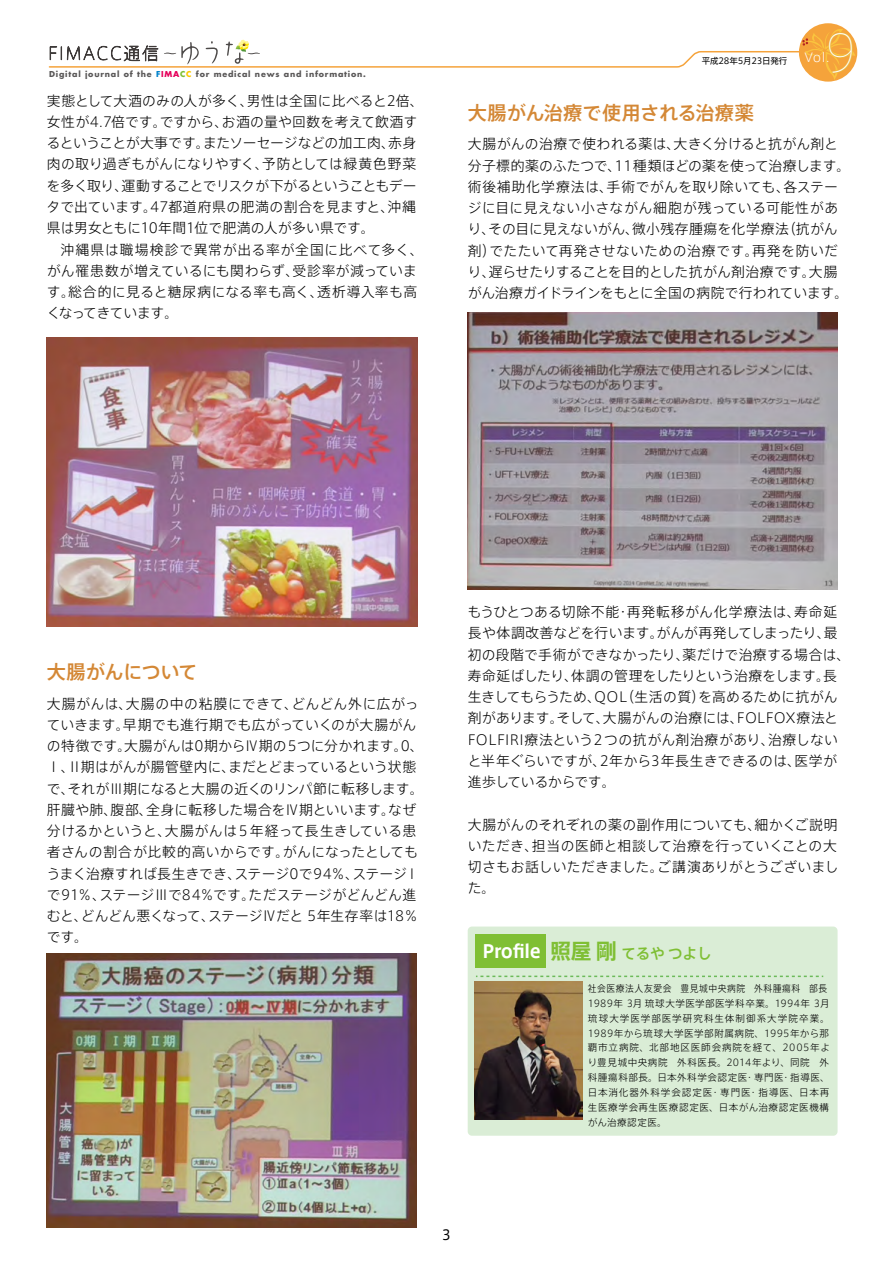
<style>
.page{position:relative;width:893px;height:1263px;background:#fff}
.page>*{position:absolute;margin:0;border:0;box-sizing:border-box;transform-origin:0 0}
.t1{font:200 49.8px "Axis Std";color:#fff}
.t2{font:700 21px "Axis Std";color:#7fbf34}
.t3{font:500 19.2px "Axis Std";letter-spacing:.01em;color:#d48836}
.t4{font:500 19.2px "Axis Std";letter-spacing:-.02em;color:#d48836}
.t5{font:700 18px "Axis Std";letter-spacing:-.02em;color:#fff}
.t6{font:500 15px "Axis Std";letter-spacing:-.02em;color:#7fbf34}
.t7{font:300 13.8px/21.3px "Axis Std";letter-spacing:.015em;color:#000}
.t8{font:300 13.8px/21.3px "Axis Std";letter-spacing:-.01em;color:#000}
.t9{font:300 13.8px/21.3px "Axis Std";letter-spacing:-.005em;color:#000}
.t10{font:300 13.8px "Axis Std";letter-spacing:.045em;color:#000}
.t11{font:300 13.8px "Axis Std";letter-spacing:.055em;color:#000}
.t12{font:300 13.8px "Axis Std";letter-spacing:-.015em;color:#000}
.t13{font:300 13.8px "Axis Std";letter-spacing:.04em;color:#000}
.t14{font:300 13.8px "Axis Std";letter-spacing:.035em;color:#000}
.t15{font:300 13.8px "Axis Std";letter-spacing:-.02em;color:#000}
.t16{font:300 13.8px "Axis Std";letter-spacing:-.025em;color:#000}
.t17{font:300 13.8px "Axis Std";letter-spacing:-.04em;color:#000}
.t18{font:300 13.8px/21.3px "Axis Std";letter-spacing:-.035em;color:#000}
.t19{font:300 13.8px "Axis Std";letter-spacing:.065em;color:#000}
.t20{font:300 13.8px "Axis Std";letter-spacing:.07em;color:#000}
.t21{font:300 13.8px "Axis Std";letter-spacing:-.045em;color:#000}
.t22{font:13.8px "Axis Std";color:#000}
.t23{font:300 12.3px "Axis Std";color:#fff}
.t24{font:300 9.6px/14.9px "Axis Std";letter-spacing:.065em;color:#000;text-align:right;scale:.92 1}
.t25{font:300 9.6px/14.9px "Axis Std";letter-spacing:.065em;color:#000}
.t26{font:8.55px "Axis Std";letter-spacing:-.02em;color:#000}
.t27{font:700 7.95px "Futura Std";letter-spacing:.1em;color:#595757}
.t28{font:700 7.95px "Futura Std";letter-spacing:.1em;color:#e5005a}
.s1{color:#0082cb}
.s2{color:#7fbf34}
.s3{color:#fcc800}
</style>
<div class="page">
<img style="left:47px;top:338px;width:371px;height:288px">
<img style="left:468px;top:312px;width:370px;height:278px">
<img style="left:47px;top:953px;width:370px;height:274px">
<div style="left:468px;top:926px;width:370px;height:210px;background:#daedd6;border-radius:4px"></div>
<svg style="left:476px;top:975px;width:347px;height:2px"></svg>
<div style="left:475px;top:934px;width:71px;height:34px;background:#7fbf34"></div>
<img style="left:475px;top:981px;width:107px;height:139px">
<svg style="left:799px;top:23px;width:58px;height:59px"></svg>
<svg style="left:48px;top:27px;width:807px;height:53px"></svg>
<p class="t27" style="left:124px;top:68px;width:11px">of</p>
<p class="t27" style="left:196px;top:68px;width:15px">for</p>
<p class="t27" style="left:306px;top:68px;width:62px">information.</p>
<p class="t27" style="left:49px;top:68px;width:33px">Digital</p>
<p class="t27" style="left:85px;top:68px;width:36px">journal</p>
<p class="t27" style="left:137px;top:68px;width:16px">the</p>
<p class="t27" style="left:214px;top:68px;width:38px">medical</p>
<p class="t27" style="left:284px;top:68px;width:19px">and</p>
<p class="t28" style="left:156px;top:68px;width:37px"><span class="s1">F</span>IMA<span class="s2">C</span><span class="s3">C</span></p>
<p class="t27" style="left:255px;top:68px;width:26px">news</p>
<p class="t7" style="left:221px;top:89px;width:197px;text-indent:-175px">実態として大酒のみの人が多く、<br>お酒の量や回数を考えて飲酒す</p>
<p class="t7" style="left:247px;top:89px;width:178px">男性は全国に比べると2倍、</p>
<p class="t7" style="left:47px;top:110px;width:121px">女性が4.7倍です。</p>
<p class="t7" style="left:160px;top:110px;width:70px">ですから、</p>
<p class="t15" style="left:47px;top:133px;width:165px">るということが大事です。</p>
<p class="t12" style="left:203px;top:133px;width:193px">またソーセージなどの加工肉、</p>
<p class="t7" style="left:388px;top:132px;width:30px">赤身</p>
<p class="t8" style="left:122px;top:153px;width:296px;text-indent:-75px">肉の取り過ぎもがんになりやすく、<br>運動することでリスクが下がるということもデー</p>
<p class="t11" style="left:262px;top:154px;width:156px">予防としては緑黄色野菜</p>
<p class="t7" style="left:47px;top:174px;width:83px">を多く取り、</p>
<p class="t7" style="left:150px;top:195px;width:245px">47都道府県の肥満の割合を見ますと、</p>
<p class="t7" style="left:388px;top:195px;width:30px">沖縄</p>
<p class="t9" style="left:47px;top:195px;width:112px">タで出ています。</p>
<p class="t7" style="left:47px;top:217px;width:329px">県は男女ともに10年間1位で肥満の人が多い県です。</p>
<p class="t11" style="left:61px;top:239px;width:364px">沖縄県は職場検診で異常が出る率が全国に比べて多く、</p>
<p class="t7" style="left:292px;top:259px;width:126px">受診率が減っていま</p>
<p class="t7" style="left:47px;top:259px;width:254px">がん罹患数が増えているにも関わらず、</p>
<p class="t7" style="left:68px;top:280px;width:257px">総合的に見ると糖尿病になる率も高く、</p>
<p class="t13" style="left:317px;top:282px;width:102px">透析導入率も高</p>
<p class="t18" style="left:47px;top:280px;width:133px">す。<br>くなってきています。</p>
<p class="t26" style="left:702px;top:54px;width:87px">平成28年5月23日発行</p>
<h1 class="t1" style="left:825px;top:17px;width:34px">9</h1>
<p class="t23" style="left:804px;top:48px;width:26px">Vol.</p>
<h3 class="t3" style="left:468px;top:98px;width:288px">大腸がん治療で使用される治療薬</h3>
<p class="t7" style="left:674px;top:133px;width:166px">大きく分けると抗がん剤と</p>
<p class="t7" style="left:614px;top:133px;width:237px;text-indent:-147px">大腸がんの治療で使われる薬は、<br>1１種類ほどの薬を使って治療します。</p>
<p class="t7" style="left:468px;top:154px;width:155px">分子標的薬のふたつで、</p>
<p class="t7" style="left:606px;top:175px;width:185px">手術でがんを取り除いても、</p>
<p class="t7" style="left:783px;top:175px;width:56px">各ステー</p>
<p class="t20" style="left:468px;top:176px;width:147px">術後補助化学療法は、</p>
<p class="t10" style="left:468px;top:198px;width:372px">ジに目に見えない小さながん細胞が残っている可能性があ</p>
<p class="t7" style="left:782px;top:218px;width:57px">（抗がん</p>
<p class="t8" style="left:488px;top:218px;width:152px">その目に見えないがん、</p>
<p class="t13" style="left:632px;top:219px;width:158px">微小残存腫瘍を化学療法</p>
<p class="t7" style="left:468px;top:218px;width:29px">り、</p>
<p class="t7" style="left:468px;top:239px;width:30px">剤）</p>
<p class="t7" style="left:752px;top:239px;width:87px">再発を防いだ</p>
<p class="t7" style="left:489px;top:239px;width:271px">でたたいて再発させないための治療です。</p>
<p class="t8" style="left:489px;top:260px;width:328px">遅らせたりすることを目的とした抗がん剤治療です。</p>
<p class="t7" style="left:809px;top:260px;width:30px">大腸</p>
<p class="t8" style="left:468px;top:260px;width:382px">り、<br>がん治療ガイドラインをもとに全国の病院で行われています。</p>
<h3 class="t4" style="left:47px;top:657px;width:152px">大腸がんについて</h3>
<p class="t7" style="left:123px;top:692px;width:295px;text-indent:-76px">大腸がんは、<br>早期でも進行期でも広がっていくのが大腸がん</p>
<p class="t7" style="left:291px;top:692px;width:129px">どんどん外に広がっ</p>
<p class="t14" style="left:126px;top:693px;width:174px">大腸の中の粘膜にできて、</p>
<p class="t9" style="left:124px;top:713px;width:301px;text-indent:-77px">ていきます。<br>大腸がんは0期からⅣ期の５つに分かれます 0。、</p>
<p class="t7" style="left:47px;top:734px;width:86px">の特徴です。</p>
<p class="t7" style="left:68px;top:756px;width:169px">Ⅱ期はがんが腸管壁内に、</p>
<p class="t16" style="left:228px;top:757px;width:189px">まだとどまっているという状態</p>
<p class="t8" style="left:68px;top:756px;width:357px;text-indent:-21px">Ⅰ、<br>それがⅢ期になると大腸の近くのリンパ節に転移します。</p>
<p class="t7" style="left:47px;top:777px;width:29px">で、</p>
<p class="t7" style="left:388px;top:798px;width:30px">なぜ</p>
<p class="t7" style="left:47px;top:798px;width:72px">肝臓や肺、</p>
<p class="t7" style="left:111px;top:798px;width:44px">腹部、</p>
<p class="t7" style="left:146px;top:798px;width:251px">全身に転移した場合をⅣ期といいます。</p>
<p class="t7" style="left:165px;top:819px;width:253px">大腸がんは５年経って長生きしている患</p>
<p class="t12" style="left:47px;top:821px;width:126px">分けるかというと、</p>
<p class="t10" style="left:47px;top:842px;width:244px">者さんの割合が比較的高いからです。</p>
<p class="t15" style="left:283px;top:842px;width:137px">がんになったとしても</p>
<p class="t7" style="left:47px;top:862px;width:196px">うまく治療すれば長生きでき、</p>
<p class="t7" style="left:234px;top:862px;width:126px">ステージ0で94％、</p>
<p class="t7" style="left:352px;top:862px;width:68px">ステージⅠ</p>
<p class="t7" style="left:249px;top:883px;width:169px">ただステージがどんどん進</p>
<p class="t7" style="left:99px;top:883px;width:157px">ステージⅢで84％です。</p>
<p class="t7" style="left:47px;top:883px;width:61px">で91％、</p>
<p class="t9" style="left:208px;top:904px;width:211px">ステージⅣだと 5年生存率は18％</p>
<p class="t12" style="left:81px;top:906px;width:135px">どんどん悪くなって、</p>
<p class="t7" style="left:47px;top:904px;width:43px">むと、です。</p>
<p class="t19" style="left:627px;top:602px;width:175px">再発転移がん化学療法は、</p>
<p class="t9" style="left:468px;top:600px;width:153px">もうひとつある切除不能</p>
<p class="t7" style="left:794px;top:600px;width:45px">寿命延</p>
<p class="t7" style="left:616px;top:600px;width:15px">・</p>
<p class="t17" style="left:657px;top:623px;width:182px">がんが再発してしまったり最、</p>
<p class="t7" style="left:468px;top:622px;width:197px">長や体調改善などを行います。</p>
<p class="t7" style="left:571px;top:643px;width:267px;text-indent:-104px">初の段階で手術ができなかったり、<br>体調の管理をしたりという治療をします長。</p>
<p class="t7" style="left:683px;top:643px;width:169px">薬だけで治療する場合は、</p>
<p class="t9" style="left:468px;top:664px;width:112px">寿命延ばしたり、</p>
<p class="t7" style="left:620px;top:685px;width:86px">（生活の質）</p>
<p class="t7" style="left:699px;top:685px;width:141px">を高めるために抗がん</p>
<p class="t21" style="left:468px;top:687px;width:135px">生きしてもらうため、</p>
<p class="t7" style="left:594px;top:685px;width:34px">QOL</p>
<p class="t7" style="left:468px;top:707px;width:97px">剤があります。</p>
<p class="t7" style="left:603px;top:707px;width:142px">大腸がんの治療には、</p>
<p class="t7" style="left:737px;top:707px;width:103px">FOLFOX療法と</p>
<p class="t7" style="left:557px;top:707px;width:54px">そして、</p>
<p class="t13" style="left:591px;top:729px;width:185px">２つの抗がん剤治療があり、</p>
<p class="t14" style="left:468px;top:729px;width:127px">FOLFIRI療法という</p>
<p class="t7" style="left:768px;top:728px;width:71px">治療しない</p>
<p class="t8" style="left:468px;top:749px;width:335px">と半年ぐらいですが 2、年から3年長生きできるのは、進歩しているからです。</p>
<p class="t7" style="left:755px;top:813px;width:84px">細かくご説明</p>
<p class="t7" style="left:795px;top:749px;width:44px">医学が</p>
<p class="t7" style="left:532px;top:813px;width:306px;text-indent:-64px">大腸がんのそれぞれの薬の副作用についても、<br>担当の医師と相談して治療を行っていくことの大</p>
<p class="t7" style="left:468px;top:834px;width:72px">いただき、</p>
<p class="t7" style="left:657px;top:855px;width:183px">ご講演ありがとうございまし</p>
<p class="t7" style="left:468px;top:855px;width:197px">切さもお話しいただきました。た。</p>
<h3 class="t5" style="left:482px;top:937px;width:60px">Profile</h3>
<h2 class="t2" style="left:550px;top:935px;width:68px">照屋剛</h2>
<p class="t6" style="left:621px;top:942px;width:92px">てるやつよし</p>
<p class="t24" style="left:588px;top:980px;width:265px">社会医療法人友愛会　豊見城中央病院　外科腫瘍科　部長<br>1989年 3月琉球大学医学部医学科卒業。1994年 3月琉球大学医学部医学研究科生体制御系大学院卒業。<br>1989年から琉球大学医学部附属病院、1995年から那覇市立病院、北部地区医師会病院を経て、2005年より豊見城中央病院　外科医長。2014年より、同院　外・指導医、</p>
<p class="t25" style="left:588px;top:1069px;width:161px">科腫瘍科部長。日本外科学会認定医</p>
<p class="t25" style="left:745px;top:1069px;width:40px">・専門医</p>
<p class="t25" style="left:588px;top:1084px;width:243px">日本消化器外科学会認定医<br>生医療学会再生医療認定医、日本がん治療認定医機構がん治療認定医。</p>
<p class="t25" style="left:710px;top:1084px;width:42px">・専門医</p>
<p class="t25" style="left:748px;top:1084px;width:82px">・指導医、日本再</p>
<p class="t22" style="left:442px;top:1224px;width:11px">3</p>
</div>
